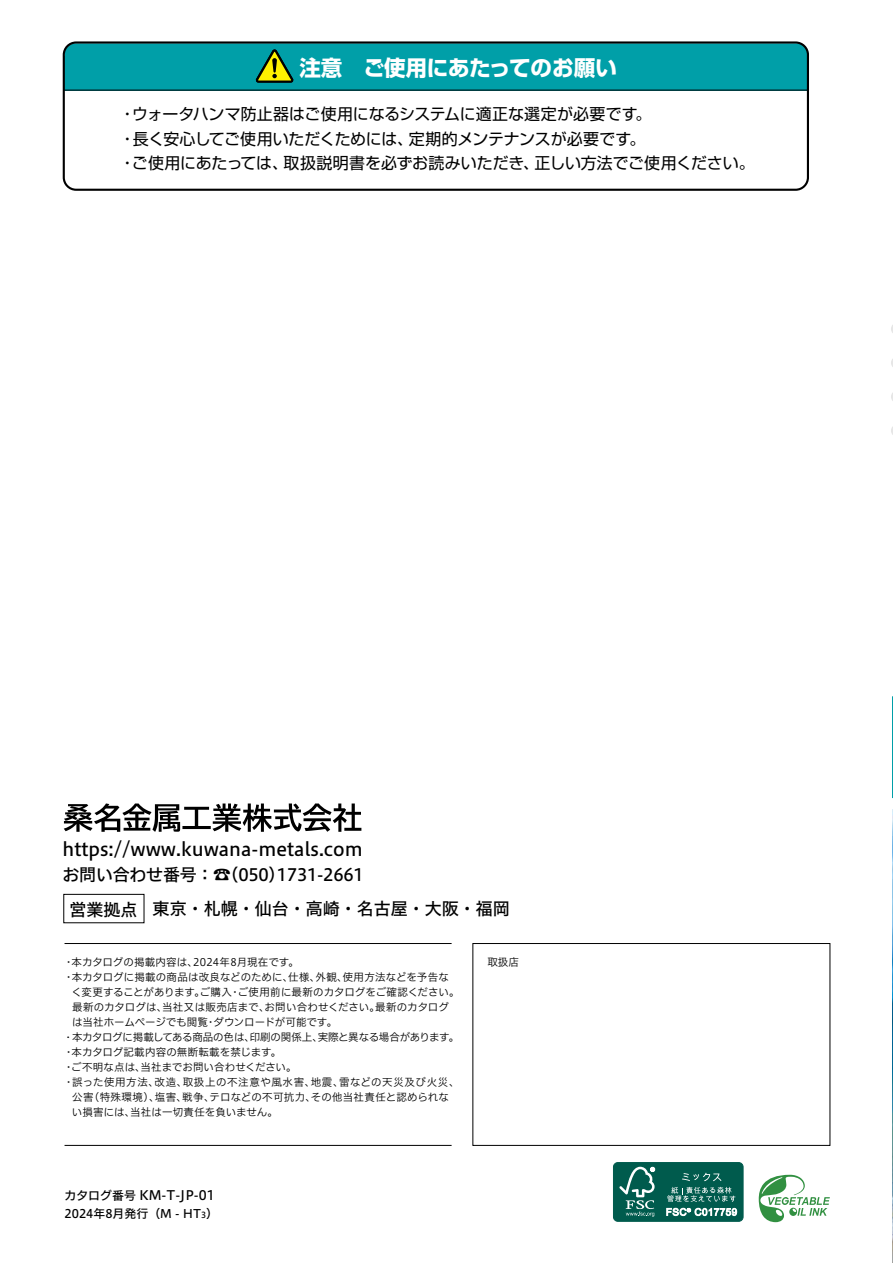
<style>
.page{position:relative;width:893px;height:1263px;background:#fff}
.page>*{position:absolute;margin:0;border:0;box-sizing:border-box;transform-origin:0 0}
.t1{font:700 21.6px "Shin Go Pro";letter-spacing:-.005em;color:#fff}
.t2{font:18.45px "Hiragino UD Sans F Std W5";color:#000}
.t3{font:16.95px/35px "Hiragino UD Sans F Std W5";letter-spacing:-.015em;color:#000}
.t4{font:15.9px/24.5px "Shin Go Pro";letter-spacing:-.005em;color:#000}
.t5{font:13.05px "Hiragino UD Sans F Std W5";color:#000}
.t6{font:11.85px "Hiragino UD Sans F Std W5";color:#000}
.t7{font:10.5px/15px "Hiragino UD Sans F Std W3";letter-spacing:.005em;color:#000}
.t8{font:10.5px "Hiragino UD Sans F Std W3";letter-spacing:-.025em;color:#000}
.t9{font:10.5px "Hiragino UD Sans F Std W3";letter-spacing:.06em;color:#000}
.t10{font:10.5px "Hiragino UD Sans F Std W3";letter-spacing:.025em;color:#000}
.s1{font-family:"Hiragino UD Serif Std W4"}
.s2{font-size:11.85px}
.s3{font-size:8.4px}
</style>
<div class="page">
<svg style="left:891px;top:325px;width:2px;height:8px"></svg>
<svg style="left:891px;top:359px;width:2px;height:8px"></svg>
<svg style="left:891px;top:393px;width:2px;height:8px"></svg>
<svg style="left:891px;top:427px;width:2px;height:8px"></svg>
<div style="left:64px;top:43px;width:744px;height:30px;background:#009fa8;border-radius:11px"></div>
<div style="left:64px;top:56px;width:744px;height:34px;background:#009fa8"></div>
<svg style="left:256px;top:49px;width:38px;height:34px"></svg>
<div style="left:63px;top:41px;width:746px;height:150px;border:2px solid #000;border-radius:12px"></div>
<hr style="left:64px;top:90px;width:744px;height:1px;background:#000">
<img style="left:892px;top:809px;width:1px;height:454px">
<svg style="left:892px;top:696px;width:1px;height:102px"></svg>
<div style="left:473px;top:943px;width:357px;height:202px;border:1px solid #000"></div>
<hr style="left:65px;top:943px;width:387px;height:1px;background:#000">
<hr style="left:65px;top:1145px;width:387px;height:1px;background:#000">
<svg style="left:759px;top:1175px;width:71px;height:47px"></svg>
<div style="left:613px;top:1162px;width:130px;height:59px;background:#005b4d;border-radius:4px"></div>
<div style="left:613px;top:1162px;width:130px;height:59px;border:1px solid #005b4d;border-radius:4px"></div>
<svg style="left:619px;top:1167px;width:36px;height:50px"></svg>
<svg style="left:682px;top:1173px;width:39px;height:8px"></svg>
<svg style="left:667px;top:1187px;width:68px;height:15px"></svg>
<svg style="left:666px;top:1208px;width:71px;height:8px"></svg>
<div style="left:64px;top:894px;width:80px;height:29px;border:1px solid #000"></div>
<svg style="left:64px;top:803px;width:297px;height:29px"></svg>
<h1 class="t1" style="left:299px;top:51px;width:319px">注意　ご使用にあたってのお願い</h1>
<h3 class="t4" style="left:119px;top:100px;width:637px">・ウォータハンマ防止器はご使用になるシステムに適正な選定が必要です。<br>・長く安心してご使用いただくためには、定期的メンテナンスが必要です。<br>・ご使用にあたっては、取扱説明書を必ずお読みいただき、正しい方法でご使用ください。</h3>
<h2 class="t2" style="left:62px;top:834px;width:302px">https://www.kuwana-metals.com</h2>
<h3 class="t3" style="left:70px;top:856px;width:296px;text-indent:-7px">お問い合わせ番号： <span class="s1">☎</span>（050）1731-2661営業拠点</h3>
<h3 class="t3" style="left:153px;top:890px;width:359px">東京・札幌・仙台・高崎・名古屋・大阪・福岡</h3>
<p class="t7" style="left:63px;top:953px;width:237px">・本カタログの掲載内容は、2024年8月現在です。</p>
<p class="t7" style="left:487px;top:953px;width:33px">取扱店</p>
<p class="t7" style="left:71px;top:968px;width:390px;text-indent:-8px">・本カタログに掲載の商品は改良などのために、仕様、外観、使用方法などを予告なく変更することがあります。ご購入・ご使用前に最新のカタログをご確認ください。最新のカタログは、当社又は販売店まで、お問い合わせください。最新のカタログは当社ホームページでも閲覧・ダウンロードが可能です。</p>
<p class="t8" style="left:66px;top:1029px;width:395px">• 本カタログに掲載してある商品の色は、印刷の関係上、実際と異なる場合があります。</p>
<p class="t7" style="left:63px;top:1043px;width:219px">・本カタログ記載内容の無断転載を禁じます。</p>
<p class="t7" style="left:63px;top:1058px;width:235px">・ご不明な点は、当社までお問い合わせください。</p>
<p class="t9" style="left:63px;top:1074px;width:398px">・誤った使用方法、改造、取扱上の不注意や風水害、地震、雷などの天災及び火災、</p>
<p class="t10" style="left:72px;top:1089px;width:378px">公害（特殊環境）、塩害、戦争、テロなどの不可抗力、その他当社責任と認められな</p>
<p class="t7" style="left:72px;top:1103px;width:208px">い損害には、当社は一切責任を負いません。</p>
<p class="t5" style="left:64px;top:1185px;width:152px"><span class="s2">カタログ番号</span> KM-T-JP-01</p>
<p class="t6" style="left:65px;top:1204px;width:155px">2024年8月発行（M - HT<span class="s3">3</span>）</p>
</div>
